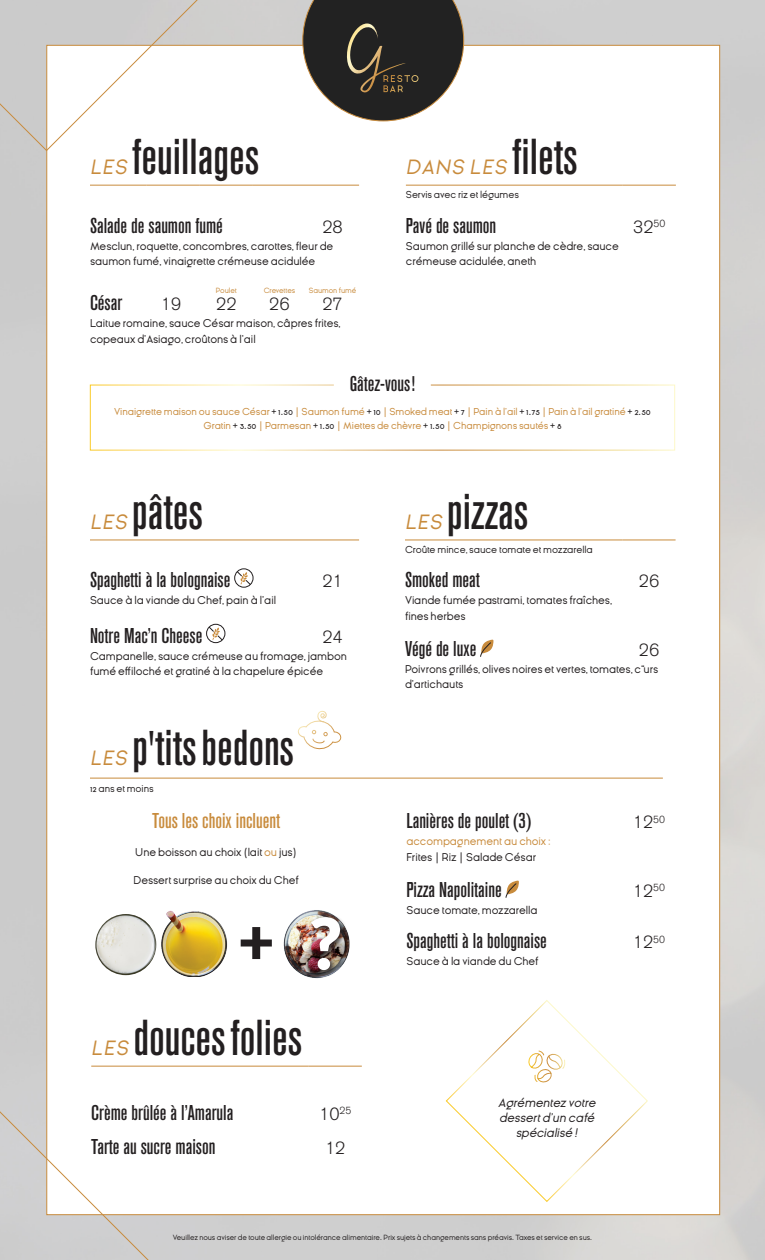
<style>
.page{position:relative;width:765px;height:1260px;background:#fff}
.page>*{position:absolute;margin:0;border:0;box-sizing:border-box;transform-origin:0 0}
.t1{font:900 71.12px "Lato";color:#fff}
.t2{font:900 63px "Lato";color:#231f20}
.Grand_titre{font:500 condensed 50px "Akzidenz Grotesk BQ";color:#231f20}
.Titre_plat{font:500 condensed 21.25px "Akzidenz Grotesk BQ";color:#231f20}
.Titre_plat-2{font:500 condensed 21.25px "Akzidenz Grotesk BQ";color:#c88b3c}
.Grand_titre-2{font:italic 20.62px "Ginora Sans";letter-spacing:.05em;color:#c88b3c}
.Prix{font:300 17.5px "Akzidenz Grotesk BQ";color:#231f20}
.Description{font:italic 12.5px/15px "Ginora Sans";letter-spacing:-.01em;color:#231f20;text-align:center}
.Description-2{font:11.25px/15.6px "Ginora Sans";letter-spacing:-.01em;color:#231f20}
.Description-3{font:11.25px/15.6px "Ginora Sans";letter-spacing:-.01em;color:#c88b3c}
.accompagnement{font:10px/13.8px "Ginora Sans";color:#c88b3c;text-align:center}
.accompagnement-2{font:10px "Ginora Sans";letter-spacing:-.01em;color:#231f20}
.Grand_titre-3{font:10px "Ginora Sans";letter-spacing:-.01em;color:#231f20}
.BDP{font:7.5px "Ginora Sans";letter-spacing:-.01em;color:#231f20}
.Description-4{font:7.5px "Ginora Sans";letter-spacing:-.01em;color:#c88b3c}
.s1{color:#231f20}
.s2{color:#c88b3c}
</style>
<div class="page">
<img style="left:0;top:0;width:765px;height:861px">
<div style="left:46px;top:45px;width:674px;height:1170px;background:#fff;border:1px solid #c88b3c"></div>
<svg style="left:0;top:0;width:651px;height:151px"></svg>
<svg style="left:0;top:861px;width:765px;height:399px"></svg>
<svg style="left:302px;top:0;width:162px;height:121px;background:#4c4a46"></svg>
<hr style="left:90px;top:185px;width:57px;height:1px;background:#c88b3c">
<hr style="left:147px;top:185px;width:53px;height:1px;background:#c88b3c">
<hr style="left:200px;top:185px;width:53px;height:1px;background:#c88b3c">
<hr style="left:253px;top:185px;width:53px;height:1px;background:#c88b3c">
<hr style="left:306px;top:185px;width:53px;height:1px;background:#c88b3c">
<hr style="left:406px;top:185px;width:217px;height:1px;background:#c88b3c">
<hr style="left:623px;top:185px;width:53px;height:1px;background:#c88b3c">
<svg style="left:90px;top:384px;width:585px;height:67px"></svg>
<hr style="left:90px;top:540px;width:216px;height:1px;background:#c88b3c">
<hr style="left:306px;top:540px;width:53px;height:1px;background:#c88b3c">
<div style="left:234px;top:569px;width:19px;height:18px;border:1px solid #231f20;border-radius:50%"></div>
<svg style="left:237px;top:571px;width:14px;height:14px"></svg>
<div style="left:206px;top:624px;width:19px;height:19px;border:1px solid #231f20;border-radius:50%"></div>
<svg style="left:208px;top:626px;width:15px;height:15px"></svg>
<hr style="left:405px;top:540px;width:217px;height:1px;background:#c88b3c">
<hr style="left:622px;top:540px;width:54px;height:1px;background:#c88b3c">
<svg style="left:480px;top:640px;width:14px;height:17px"></svg>
<hr style="left:91px;top:1066px;width:218px;height:1px;background:#c88b3c">
<hr style="left:309px;top:1066px;width:53px;height:1px;background:#c88b3c">
<svg style="left:446px;top:1000px;width:202px;height:202px"></svg>
<svg style="left:528px;top:1051px;width:38px;height:32px"></svg>
<svg style="left:297px;top:710px;width:45px;height:40px"></svg>
<hr style="left:90px;top:778px;width:573px;height:1px;background:#c88b3c">
<svg style="left:505px;top:881px;width:14px;height:17px"></svg>
<img style="left:141px;top:895px;width:95px;height:82px">
<img style="left:95px;top:914px;width:61px;height:61px;border-radius:31px">
<img style="left:268px;top:904px;width:102px;height:80px">
<div style="left:308px;top:914px;width:39px;height:63px;background:#231f20;opacity:.92"></div>
<p class="Grand_titre" style="left:132px;top:128px;width:129px">feuillages</p>
<p class="Titre_plat" style="left:90px;top:213px;width:134px">Salade de saumon fumé</p>
<p class="Prix" style="left:322px;top:217px;width:22px">28</p>
<p class="Description-2" style="left:90px;top:238px;width:245px">Mesclun, roquette, concombres, carottes, fleur de saumon fumé, vinaigrette crémeuse acidulée</p>
<p class="Titre_plat" style="left:90px;top:291px;width:34px">César</p>
<p class="Prix" style="left:161px;top:294px;width:22px">19</p>
<p class="Grand_titre-2" style="left:90px;top:156px;width:38px">LES</p>
<p class="Description-4" style="left:309px;top:286px;width:49px">Saumon fumé</p>
<p class="Prix" style="left:322px;top:294px;width:22px">27</p>
<p class="Description-2" style="left:90px;top:316px;width:252px">Laitue romaine, sauce César maison, câpres frites, copeaux d’Asiago, croûtons à l’ail</p>
<p class="Description-4" style="left:216px;top:286px;width:22px">Poulet</p>
<p class="Prix" style="left:216px;top:294px;width:22px">22</p>
<p class="Description-4" style="left:264px;top:286px;width:33px">Crevettes</p>
<p class="Prix" style="left:269px;top:294px;width:22px">26</p>
<p class="Grand_titre" style="left:512px;top:128px;width:67px">filets</p>
<p class="accompagnement-2" style="left:406px;top:189px;width:114px">Servis avec riz et légumes</p>
<p class="Titre_plat" style="left:406px;top:213px;width:92px">Pavé de saumon</p>
<p class="Prix" style="left:633px;top:217px;width:34px">32<sup>50</sup></p>
<p class="Description-2" style="left:406px;top:238px;width:215px">Saumon grillé sur planche de cèdre, sauce crémeuse acidulée, aneth</p>
<p class="Grand_titre-2" style="left:406px;top:156px;width:102px">DANS LES</p>
<p class="Titre_plat" style="left:350px;top:372px;width:67px">Gâtez-vous!</p>
<p class="accompagnement" style="left:114px;top:405px;width:538px">Vinaigrette maison ou sauce César <span class="s1">+ 1.50</span> | Saumon fumé <span class="s1">+ 10</span> | Smoked meat <span class="s1">+ 7</span> | Pain à l’ail <span class="s1">+ 1.75</span> | Pain à l’ail gratiné <span class="s1">+ 2.50<br></span>Gratin <span class="s1">+ 3.50</span> | Parmesan <span class="s1">+ 1.50</span> | Miettes de chèvre <span class="s1">+ 1.50</span> | Champignons sautés <span class="s1">+ 8</span></p>
<p class="Grand_titre" style="left:132px;top:483px;width:72px">pâtes</p>
<p class="Titre_plat" style="left:90px;top:568px;width:142px">Spaghetti à la bolognaise</p>
<p class="Prix" style="left:322px;top:572px;width:22px">21</p>
<p class="Description-2" style="left:90px;top:593px;width:188px">Sauce à la viande du Chef, pain à l’ail</p>
<p class="Titre_plat" style="left:90px;top:624px;width:114px">Notre Mac’n Cheese</p>
<p class="Prix" style="left:322px;top:627px;width:22px">24</p>
<p class="Description-2" style="left:90px;top:648px;width:259px">Campanelle, sauce crémeuse au fromage, jambon fumé effiloché et gratiné à la chapelure épicée</p>
<p class="Grand_titre-2" style="left:90px;top:510px;width:38px">LES</p>
<p class="Grand_titre" style="left:133px;top:720px;width:163px">p'titsbedons</p>
<p class="Grand_titre-3" style="left:90px;top:783px;width:65px">12 ans et moins</p>
<p class="Grand_titre-2" style="left:90px;top:747px;width:38px">LES</p>
<p class="Titre_plat-2" style="left:152px;top:809px;width:129px">Tous les choix incluent</p>
<p class="Description-2" style="left:135px;top:844px;width:163px">Une boisson au choix (lait <span class="s2">ou</span> jus)</p>
<p class="Description-2" style="left:133px;top:873px;width:167px">Dessert surprise au choix du Chef</p>
<p class="t2" style="left:238px;top:904px;width:38px">+</p>
<p class="t1" style="left:310px;top:902px;width:33px">?</p>
<p class="Grand_titre" style="left:133px;top:1009px;width:171px">doucesfolies</p>
<p class="Grand_titre-2" style="left:91px;top:1037px;width:38px">LES</p>
<p class="Titre_plat" style="left:91px;top:1100px;width:144px">Crème brûlée à l’Amarula</p>
<p class="Prix" style="left:319px;top:1104px;width:34px">10<sup>25</sup></p>
<p class="Titre_plat" style="left:91px;top:1135px;width:126px">Tarte au sucre maison</p>
<p class="Prix" style="left:325px;top:1138px;width:22px">12</p>
<p class="Grand_titre" style="left:447px;top:483px;width:83px">pizzas</p>
<p class="accompagnement-2" style="left:405px;top:544px;width:189px">Croûte mince, sauce tomate et mozzarella</p>
<p class="Titre_plat" style="left:405px;top:568px;width:76px">Smoked meat</p>
<p class="Prix" style="left:639px;top:572px;width:22px">26</p>
<p class="Description-2" style="left:405px;top:593px;width:209px">Viande fumée pastrami, tomates fraîches, fines herbes</p>
<p class="Titre_plat" style="left:405px;top:636px;width:73px">Végé de luxe</p>
<p class="Prix" style="left:639px;top:640px;width:22px">26</p>
<p class="Description-2" style="left:405px;top:661px;width:255px">Poivrons grillés, olives noires et vertes, tomates, cœurs d'artichauts</p>
<p class="Grand_titre-2" style="left:405px;top:510px;width:38px">LES</p>
<p class="Titre_plat" style="left:406px;top:809px;width:126px">Lanières de poulet (3)</p>
<p class="Prix" style="left:633px;top:813px;width:34px">12<sup>50</sup></p>
<p class="Description-3" style="left:406px;top:834px;width:146px">accompagnement au choix :<br><span class="s1">Frites | Riz | Salade César</span></p>
<p class="Titre_plat" style="left:406px;top:877px;width:97px">Pizza Napolitaine</p>
<p class="Prix" style="left:633px;top:881px;width:34px">12<sup>50</sup></p>
<p class="Description-2" style="left:406px;top:902px;width:133px">Sauce tomate, mozzarella</p>
<p class="Titre_plat" style="left:406px;top:929px;width:142px">Spaghetti à la bolognaise</p>
<p class="Prix" style="left:633px;top:933px;width:34px">12<sup>50</sup></p>
<p class="Description-2" style="left:406px;top:954px;width:134px">Sauce à la viande du Chef</p>
<p class="Description" style="left:498px;top:1095px;width:99px">Agrémentez votre dessert d’un café spécialisé!</p>
<p class="BDP" style="left:173px;top:1234px;width:421px">Veuillez nous aviser de toute allergie ou intolérance alimentaire. Prix sujets à changements sans préavis. Taxes et service en sus.</p>
</div>
